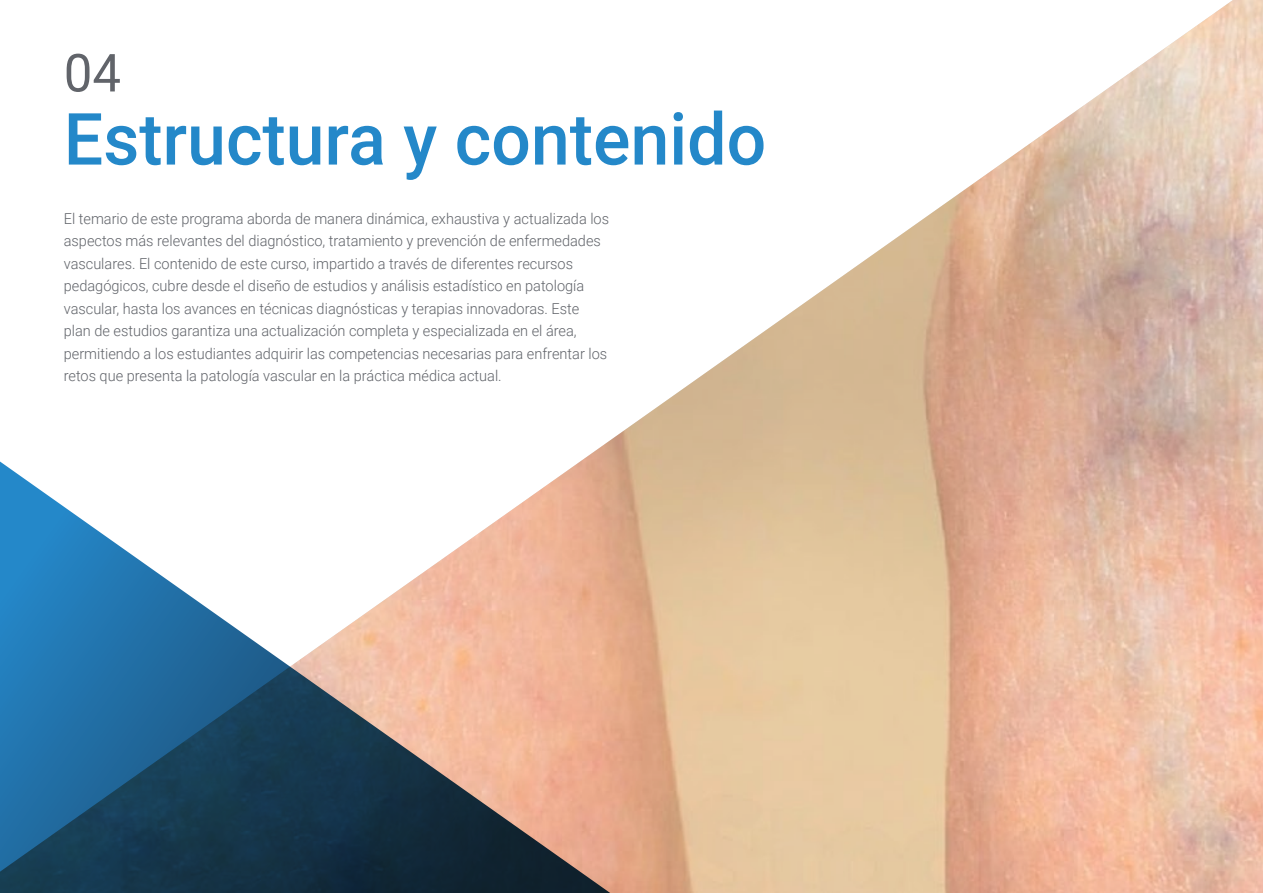
<style>
.page{position:relative;width:1263px;height:893px;background:#fff}
.page>*{position:absolute;margin:0;border:0;box-sizing:border-box;transform-origin:0 0}
.t1{font:500 72px "Roboto";color:#2488c9}
.t2{font:52.5px "Roboto";color:#61646a}
.t3{font:300 15px/22.5px "Roboto";color:#61646a}
</style>
<div class="page">
<img style="left:602px;top:0;width:661px;height:893px">
<svg style="left:0;top:446px;width:640px;height:447px"></svg>
<h2 class="t2" style="left:64px;top:36px;width:59px">04</h2>
<h1 class="t1" style="left:64px;top:89px;width:704px">Estructura y contenido</h1>
<p class="t3" style="left:64px;top:207px;width:547px">El temario de este programa aborda de manera dinámica, exhaustiva y actualizada los aspectos más relevantes del diagnóstico, tratamiento y prevención de enfermedades vasculares. El contenido de este curso, impartido a través de diferentes recursos pedagógicos, cubre desde el diseño de estudios y análisis estadístico en patología vascular, hasta los avances en técnicas diagnósticas y terapias innovadoras. Este plan de estudios garantiza una actualización completa y especializada en el área, permitiendo a los estudiantes adquirir las competencias necesarias para enfrentar los retos que presenta la patología vascular en la práctica médica actual.</p>
</div>
